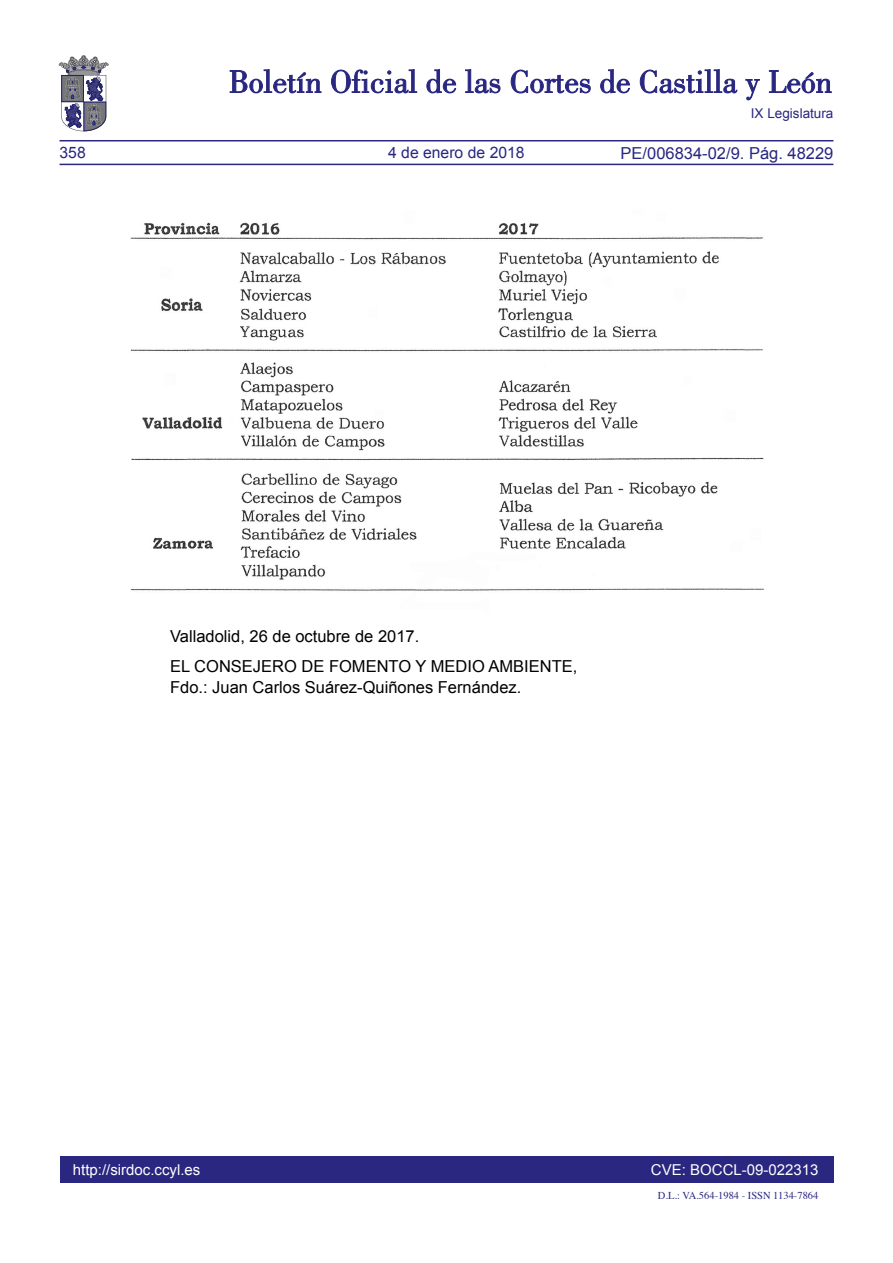
<style>
.page{position:relative;width:893px;height:1263px;background:#fff}
.page>*{position:absolute;margin:0;border:0;box-sizing:border-box;transform-origin:0 0}
.t1{font:16.5px/29.5px "Arial";color:#000}
.t2{font:16.5px "Arial";color:#292780}
.t3{font:15.75px "Arial";color:#292780}
.t4{font:15px "Arial";color:#fff}
.t5{font:13.5px "Arial";color:#292780}
.t6{font:10.5px "Times";color:#292780}
</style>
<div class="page">
<div style="left:60px;top:1157px;width:773px;height:26px;background:#292780"></div>
<hr style="left:60px;top:164px;width:773px;height:1px;background:#292780">
<hr style="left:60px;top:140px;width:773px;height:1px;background:#292780">
<svg style="left:230px;top:69px;width:91px;height:24px"></svg>
<svg style="left:331px;top:69px;width:86px;height:24px"></svg>
<svg style="left:426px;top:69px;width:30px;height:24px"></svg>
<svg style="left:465px;top:69px;width:35px;height:24px"></svg>
<svg style="left:511px;top:70px;width:80px;height:23px"></svg>
<svg style="left:600px;top:69px;width:30px;height:24px"></svg>
<svg style="left:640px;top:69px;width:97px;height:24px"></svg>
<svg style="left:745px;top:79px;width:15px;height:21px"></svg>
<svg style="left:769px;top:70px;width:62px;height:23px"></svg>
<svg style="left:59px;top:55px;width:49px;height:76px"></svg>
<img style="left:130px;top:222px;width:634px;height:369px">
<p class="t3" style="left:60px;top:142px;width:28px">358</p>
<p class="t3" style="left:388px;top:142px;width:138px">4 de enero de 2018</p>
<p class="t5" style="left:751px;top:105px;width:84px">IX Legislatura</p>
<p class="t2" style="left:621px;top:142px;width:214px">PE/006834-02/9. Pág. 48229</p>
<p class="t1" style="left:170px;top:622px;width:409px">Valladolid, 26 de octubre de 2017.<br>EL CONSEJERO DE FOMENTO Y MEDIO AMBIENTE,</p>
<p class="t1" style="left:170px;top:672px;width:353px">Fdo.: Juan Carlos Suárez-Quiñones Fernández.</p>
<p class="t4" style="left:73px;top:1159px;width:129px">http://sirdoc.ccyl.es</p>
<p class="t4" style="left:651px;top:1159px;width:169px">CVE: BOCCL-09-022313</p>
<p class="t6" style="left:658px;top:1185px;width:162px">D.L.: VA.564-1984 - ISSN 1134-7864</p>
</div>
